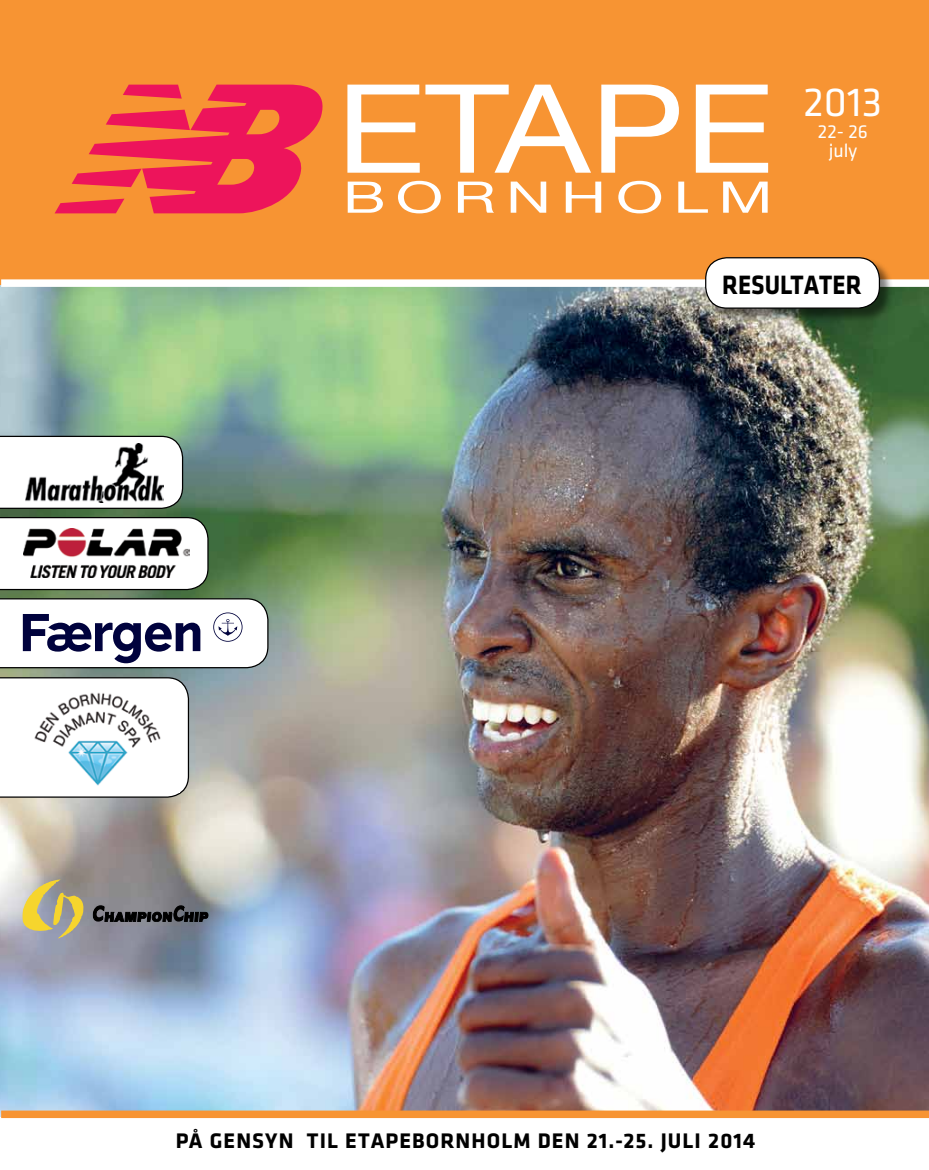
<style>
.page{position:relative;width:929px;height:1170px;background:#fff}
.page>*{position:absolute;margin:0;border:0;box-sizing:border-box;transform-origin:0 0}
.t1{font:42px "Klavika";color:#fff}
.t2{font:700 27.5px "Klavika";color:#000;scale:.9 1}
.t3{font:700 21.88px "Klavika";letter-spacing:.05em;color:#000}
.t4{font:19.38px/18.4px "Klavika";color:#fff;text-align:center}
</style>
<div class="page">
<img style="left:0;top:284px;width:928px;height:832px">
<div style="left:0;top:0;width:928px;height:284px;background:#f79433"></div>
<div style="left:1px;top:279px;width:927px;height:8px;background:#fff"></div>
<div style="left:705px;top:257px;width:188px;height:65px;background:#000;opacity:.5"></div>
<div style="left:705px;top:258px;width:174px;height:50px;background:#fff;border-radius:21px"></div>
<div style="left:705px;top:257px;width:174px;height:52px;border:1px solid #000;border-radius:21px"></div>
<div style="left:1px;top:1110px;width:927px;height:7px;background:#f79433"></div>
<svg style="left:55px;top:85px;width:268px;height:128px"></svg>
<svg style="left:0;top:517px;width:208px;height:73px"></svg>
<img style="left:24px;top:528px;width:165px;height:49px">
<svg style="left:0;top:436px;width:183px;height:73px"></svg>
<img style="left:26px;top:443px;width:137px;height:59px">
<svg style="left:0;top:677px;width:189px;height:120px"></svg>
<svg style="left:22px;top:879px;width:64px;height:59px;background:#bab07d"></svg>
<svg style="left:93px;top:897px;width:115px;height:37px;background:#65676f"></svg>
<svg style="left:0;top:598px;width:268px;height:70px"></svg>
<img style="left:20px;top:691px;width:159px;height:101px">
<svg style="left:347px;top:85px;width:72px;height:88px"></svg>
<svg style="left:425px;top:85px;width:166px;height:88px"></svg>
<svg style="left:601px;top:85px;width:77px;height:88px"></svg>
<svg style="left:695px;top:85px;width:73px;height:88px"></svg>
<svg style="left:347px;top:181px;width:36px;height:32px"></svg>
<svg style="left:398px;top:181px;width:43px;height:32px"></svg>
<svg style="left:458px;top:181px;width:36px;height:32px"></svg>
<svg style="left:510px;top:181px;width:36px;height:32px"></svg>
<svg style="left:565px;top:181px;width:36px;height:32px"></svg>
<svg style="left:618px;top:181px;width:43px;height:32px"></svg>
<svg style="left:678px;top:181px;width:29px;height:32px"></svg>
<svg style="left:723px;top:181px;width:44px;height:32px"></svg>
<h1 class="t1" style="left:803px;top:79px;width:80px">2013</h1>
<p class="t4" style="left:817px;top:123px;width:51px">22- 26 july</p>
<p class="t2" style="left:722px;top:270px;width:17px">RESULTATER</p>
<p class="t3" style="left:176px;top:1128px;width:581px">PÅ GENSYN TIL ETAPEBORNHOLM DEN 21.-25. JULI 2014</p>
</div>
